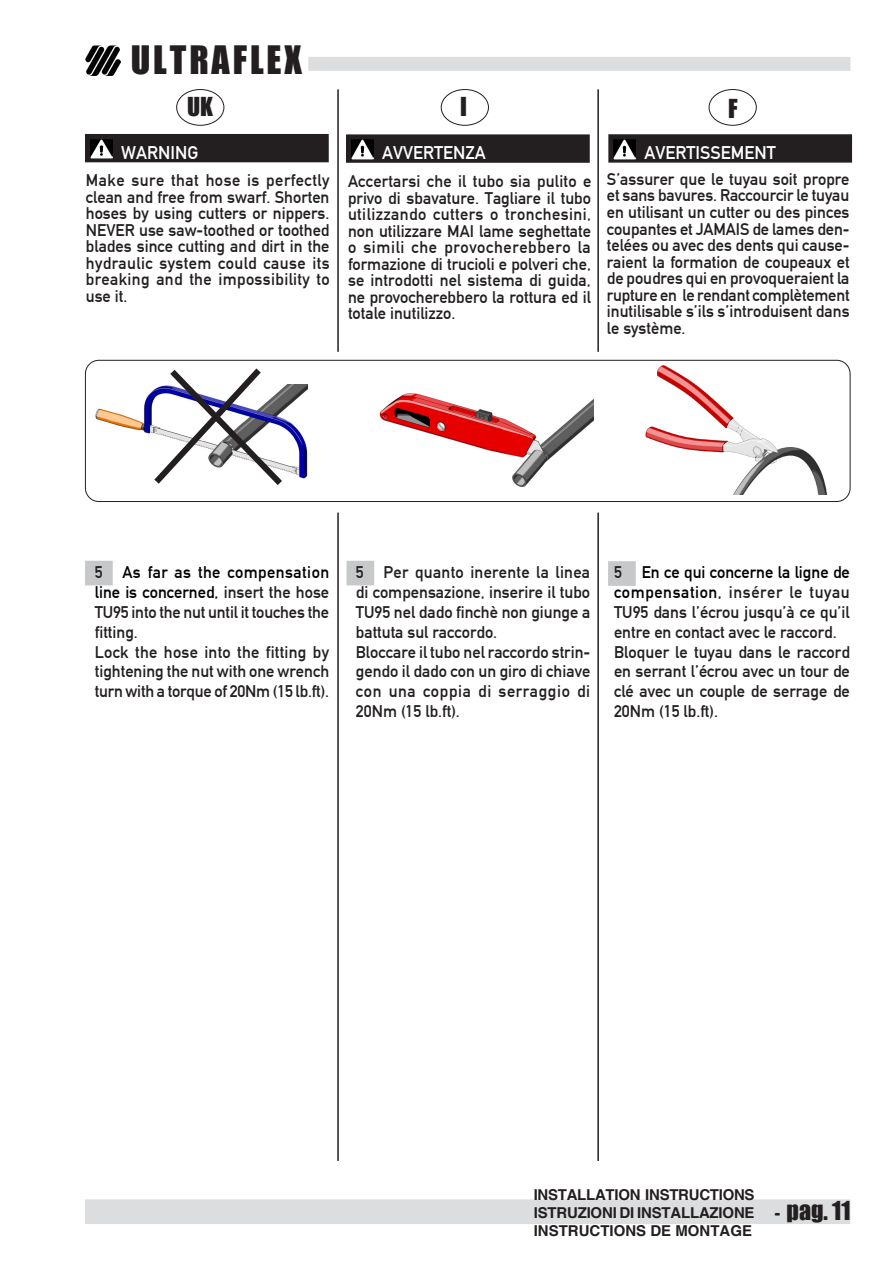
<style>
.page{position:relative;width:893px;height:1263px;background:#fff}
.page>*{position:absolute;margin:0;border:0;box-sizing:border-box;transform-origin:0 0}
.t1{font:36px "Impact";letter-spacing:.08em;color:#231f20}
.t2{font:24px "Impact";color:#231f20}
.biocom_testo{font:18px "DIN Mittelschrift";color:#fff}
.ORMA_TESTO{font:16.5px/16.5px "DIN Mittelschrift";color:#231f20;text-align:justify}
.t3{font:700 15px/18px "Helvetica";letter-spacing:-.015em;color:#231f20;text-align:justify}
.s1{color:#000}
.s2{font-size:18px}
</style>
<div class="page">
<hr style="left:337px;top:89px;width:2px;height:1072px;background:#231f20">
<hr style="left:597px;top:89px;width:2px;height:1072px;background:#231f20">
<div style="left:308px;top:57px;width:542px;height:14px;background:#dcdddf"></div>
<img style="left:85px;top:46px;width:35px;height:30px">
<div style="left:85px;top:1199px;width:765px;height:25px;background:#dcdddf;border:2px solid #dcdddf"></div>
<div style="left:176px;top:89px;width:48px;height:36px;border:1px solid #231f20;border-radius:50%"></div>
<div style="left:441px;top:89px;width:48px;height:36px;border:1px solid #231f20;border-radius:50%"></div>
<div style="left:709px;top:89px;width:47px;height:36px;border:1px solid #231f20;border-radius:50%"></div>
<div style="left:325px;top:352px;width:302px;height:160px;background:#fff"></div>
<img style="left:95px;top:384px;width:213px;height:95px">
<img style="left:379px;top:393px;width:214px;height:94px">
<img style="left:646px;top:365px;width:181px;height:130px">
<div style="left:85px;top:360px;width:765px;height:142px;border:1px solid #231f20;border-radius:14px"></div>
<svg style="left:148px;top:368px;width:140px;height:117px"></svg>
<div style="left:347px;top:135px;width:242px;height:27px;background:#231f20"></div>
<div style="left:346px;top:134px;width:244px;height:29px;border:2px solid #231f20"></div>
<img style="left:351px;top:140px;width:22px;height:19px">
<div style="left:609px;top:135px;width:242px;height:27px;background:#231f20"></div>
<div style="left:608px;top:134px;width:244px;height:29px;border:2px solid #231f20"></div>
<img style="left:613px;top:140px;width:23px;height:19px">
<div style="left:86px;top:135px;width:242px;height:27px;background:#231f20"></div>
<div style="left:85px;top:134px;width:244px;height:28px;border:2px solid #231f20"></div>
<img style="left:90px;top:139px;width:22px;height:20px">
<div style="left:346px;top:561px;width:28px;height:24px;background:#c7c8ca"></div>
<div style="left:608px;top:561px;width:28px;height:25px;background:#c7c8ca;border:3px solid #c7c8ca"></div>
<div style="left:85px;top:561px;width:28px;height:24px;background:#c7c8ca"></div>
<h1 class="t1" style="left:131px;top:32px;width:173px">ULTRAFLEX</h1>
<h2 class="t2" style="left:187px;top:88px;width:28px">UK</h2>
<h2 class="t2" style="left:460px;top:88px;width:8px">I</h2>
<h2 class="t2" style="left:728px;top:90px;width:11px">F</h2>
<p class="biocom_testo" style="left:121px;top:142px;width:79px">WARNING</p>
<p class="biocom_testo" style="left:382px;top:142px;width:105px">AVVERTENZA</p>
<p class="biocom_testo" style="left:645px;top:142px;width:133px">AVERTISSEMENT</p>
<p class="ORMA_TESTO" style="left:86px;top:172px;width:245px">Make sure that hose is perfectly clean and free from swarf. Shorten hoses by using cutters or nippers.<br>NEVER use saw-toothed or toothed blades since cutting and dirt in the hydraulic system could cause its breaking and the impossibility to use it.</p>
<p class="ORMA_TESTO" style="left:607px;top:171px;width:244px">S’assurer que le tuyau soit propre et sans bavures. Raccourcir le tuyau en utilisant un cutter ou des pinces coupantes et JAMAIS de lames den&shy;telées ou avec des dents qui cause&shy;raient la formation de coupeaux et de poudres qui en provoqueraient la rupture en le rendant complètement inutilisable s’ils s’introduisent dans le système.</p>
<p class="ORMA_TESTO" style="left:348px;top:173px;width:245px">Accertarsi che il tubo sia pulito e privo di sbavature. Tagliare il tubo utilizzando cutters o tronchesini, non utilizzare MAI lame seghettate o simili che provocherebbero la formazione di trucioli e polveri che, se introdotti nel sistema di guida, ne provocherebbero la rottura ed il totale inutilizzo.</p>
<p class="ORMA_TESTO" style="left:95px;top:563px;width:236px;line-height:19.8px">5 <span class="s1">As far as the compensation line is concerned,</span> insert the hose TU95 into the nut until it touches the fitting.</p>
<p class="ORMA_TESTO" style="left:95px;top:642px;width:236px;line-height:19.8px">Lock the hose into the fitting by tightening the nut with one wrench turn with a torque of 20Nm (15 lb.ft).</p>
<p class="ORMA_TESTO" style="left:356px;top:563px;width:236px;line-height:19.8px">5 Per quanto inerente la linea di compensazione, inserire il tubo TU95 nel dado finchè non giunge a battuta sul raccordo.</p>
<p class="ORMA_TESTO" style="left:356px;top:642px;width:236px;line-height:19.8px">Bloccare il tubo nel raccordo strin&shy;gendo il dado con un giro di chiave con una coppia di serraggio di 20Nm (15 lb.ft).</p>
<p class="ORMA_TESTO" style="left:614px;top:563px;width:237px;line-height:19.8px">5 <span class="s1">En ce qui concerne la ligne de compensation,</span> insérer le tuyau TU95 dans l’écrou jusqu’à ce qu’il entre en contact avec le raccord.</p>
<p class="ORMA_TESTO" style="left:614px;top:642px;width:237px;line-height:19.8px">Bloquer le tuyau dans le raccord en serrant l’écrou avec un tour de clé avec un couple de serrage de 20Nm (15 lb.ft).</p>
<p class="t3" style="left:534px;top:1186px;width:222px">INSTALLATION INSTRUCTIONS ISTRUZIONI DI INSTALLAZIONE INSTRUCTIONS DE MONTAGE</p>
<h2 class="t2" style="left:775px;top:1192px;width:77px"><span class="s2">-</span> pag. 11</h2>
</div>
